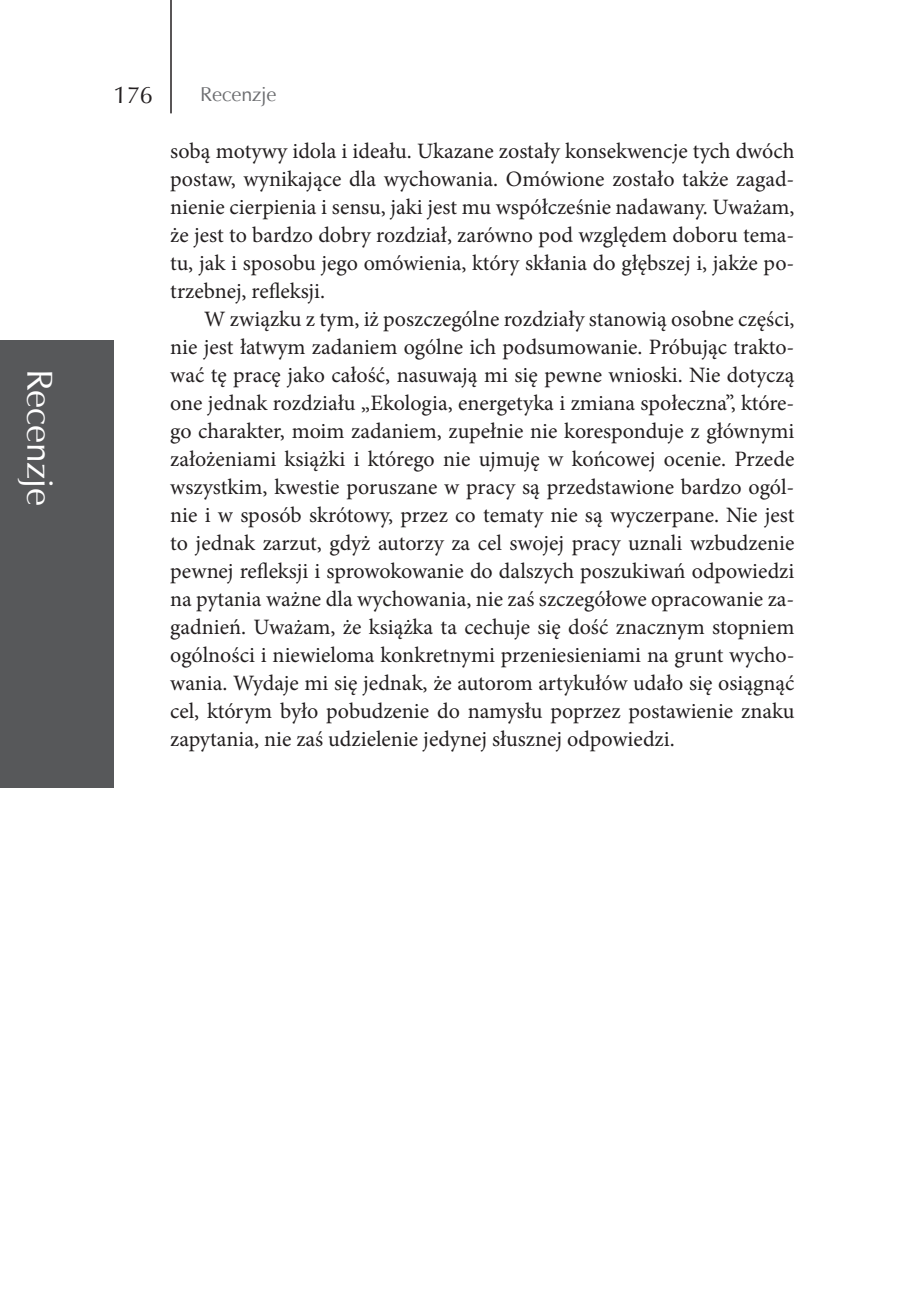
<style>
.page{position:relative;width:908px;height:1304px;background:#fff}
.page>*{position:absolute;margin:0;border:0;box-sizing:border-box;transform-origin:0 0}
.t1{font:36px "Zapf Humnst EU";color:#fff}
.t2{font:24px "Zapf Humnst EU";color:#231f20}
.t3{font:22px/28px "Minion Pro";color:#231f20;text-align:justify}
.t4{font:20px "Zapf Humnst EU";color:#6c6d70}
</style>
<div class="page">
<hr style="left:170px;top:0;width:2px;height:113px;background:#231f20">
<div style="left:0;top:340px;width:113px;height:448px;background:#57585a"></div>
<h1 class="t1" style="left:62px;top:369px;width:139px;rotate:90deg">Recenzje</h1>
<p class="t2" style="left:113px;top:80px;width:41px">176</p>
<p class="t4" style="left:200px;top:81px;width:78px">Recenzje</p>
<p class="t3" style="left:170px;top:137px;width:625px">sobą motywy idola i ideału. Ukazane zostały konsekwencje tych dwóch postaw, wynikające dla wychowania. Omówione zostało także zagad&shy;nienie cierpienia i sensu, jaki jest mu współcześnie nadawany. Uważam, że jest to bardzo dobry rozdział, zarówno pod względem doboru tema&shy;tu, jak i sposobu jego omówienia, który skłania do głębszej i, jakże po&shy;trzebnej, refleksji.</p>
<p class="t3" style="left:170px;top:305px;width:625px;text-indent:34px">W związku z tym, iż poszczególne rozdziały stanowią osobne części, nie jest łatwym zadaniem ogólne ich podsumowanie. Próbując trakto&shy;wać tę pracę jako całość, nasuwają mi się pewne wnioski. Nie dotyczą one jednak rozdziału „Ekologia, energetyka i zmiana społeczna”, które&shy;go charakter, moim zadaniem, zupełnie nie koresponduje z głównymi założeniami książki i którego nie ujmuję w końcowej ocenie. Przede wszystkim, kwestie poruszane w pracy są przedstawione bardzo ogól&shy;nie i w sposób skrótowy, przez co tematy nie są wyczerpane. Nie jest to jednak zarzut, gdyż autorzy za cel swojej pracy uznali wzbudzenie pewnej refleksji i sprowokowanie do dalszych poszukiwań odpowiedzi na pytania ważne dla wychowania, nie zaś szczegółowe opracowanie za&shy;gadnień. Uważam, że książka ta cechuje się dość znacznym stopniem ogólności i niewieloma konkretnymi przeniesieniami na grunt wycho&shy;wania. Wydaje mi się jednak, że autorom artykułów udało się osiągnąć cel, którym było pobudzenie do namysłu poprzez postawienie znaku zapytania, nie zaś udzielenie jedynej słusznej odpowiedzi.</p>
</div>
